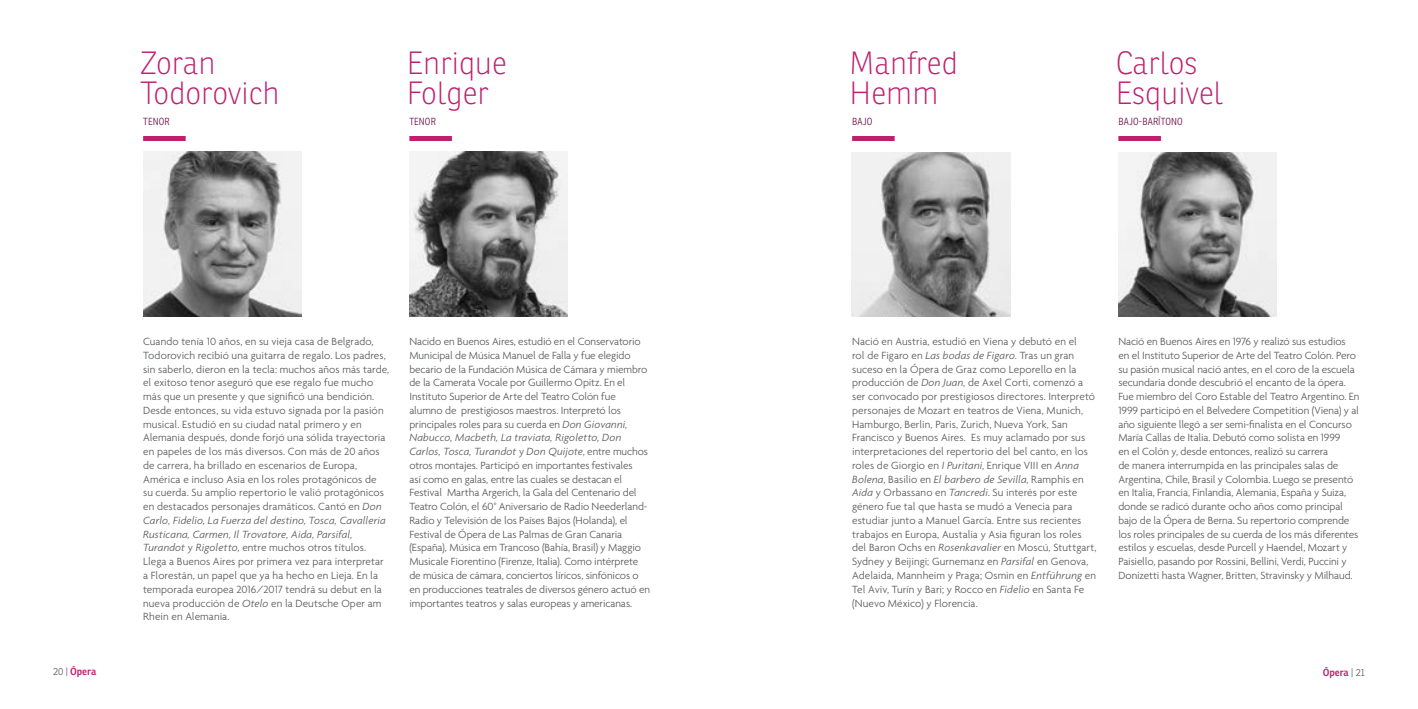
<style>
.page{position:relative;width:1418px;height:709px;background:#fff}
.page>*{position:absolute;margin:0;border:0;box-sizing:border-box;transform-origin:0 0}
.t1{font:100 31.25px/30px "Ronnia";color:#bf206e}
.t2{font:300 11.25px/13.8px "Agenda";letter-spacing:-.005em;color:#58595b}
.t3{font:300 10px "Ronnia Cond";letter-spacing:.015em;color:#6c0d45}
.t4{font:600 10px "Ronnia";color:#bf206e}
.s1{font-style:italic}
.s2{font-weight:300;color:#58595b}
</style>
<div class="page">
<div style="left:409px;top:136px;width:43px;height:5px;background:#bf206e"></div>
<div style="left:143px;top:136px;width:43px;height:5px;background:#bf206e"></div>
<img style="left:143px;top:152px;width:159px;height:165px">
<img style="left:409px;top:152px;width:159px;height:165px">
<img style="left:1118px;top:152px;width:158px;height:165px">
<img style="left:851px;top:152px;width:159px;height:165px">
<div style="left:1118px;top:136px;width:42px;height:5px;background:#bf206e"></div>
<div style="left:852px;top:136px;width:42px;height:5px;background:#bf206e"></div>
<h1 class="t1" style="left:141px;top:48px;width:140px">Zoran<br>Todorovich</h1>
<p class="t3" style="left:143px;top:115px;width:28px">TENOR</p>
<h1 class="t1" style="left:407px;top:48px;width:102px">Enrique<br>Folger</h1>
<p class="t3" style="left:409px;top:115px;width:28px">TENOR</p>
<p class="t2" style="left:143px;top:334px;width:248px">Cuando tenía 10 años, en su vieja casa de Belgrado, Todorovich recibió una guitarra de regalo. Los padres, sin saberlo, dieron en la tecla: muchos años más tarde, el exitoso tenor aseguró que ese regalo fue mucho más que un presente y que significó una bendición.<br>Desde entonces, su vida estuvo signada por la pasión musical. Estudió en su ciudad natal primero y en Alemania después, donde forjó una sólida trayectoria en papeles de los más diversos. Con más de 20 años de carrera, ha brillado en escenarios de Europa, América e incluso Asia en los roles protagónicos de<br>su cuerda. Su amplio repertorio le valió protagónicos en destacados personajes dramáticos. Cantó en <span class="s1">Don Carlo, Fidelio, La Fuerza del destino, Tosca, Cavalleria Rusticana, Carmen, Il Trovatore, Aida, Parsifal, Turandot</span> y <span class="s1">Rigoletto</span>, entre muchos otros títulos.<br>Llega a Buenos Aires por primera vez para interpretar a Florestán, un papel que ya ha hecho en Lieja. En la temporada europea 2016/2017 tendrá su debut en la nueva producción de <span class="s1">Otelo</span> en la Deutsche Oper am Rhein en Alemania.</p>
<p class="t2" style="left:409px;top:334px;width:242px">Nacido en Buenos Aires, estudió en el Conservatorio Municipal de Música Manuel de Falla y fue elegido becario de la Fundación Música de Cámara y miembro de la Camerata Vocale por Guillermo Opitz. En el Instituto Superior de Arte del Teatro Colón fue alumno de prestigiosos maestros. Interpretó los principales roles para su cuerda en <span class="s1">Don Giovanni, Nabucco, Macbeth, La traviata, Rigoletto, Don Carlos, Tosca, Turandot</span> y <span class="s1">Don Quijote</span>, entre muchos otros montajes. Participó en importantes festivales<br>así como en galas, entre las cuales se destacan el Festival Martha Argerich, la Gala del Centenario del Teatro Colón, el 60° Aniversario de Radio Neederland-Radio y Televisión de los Países Bajos (Holanda), el Festival de Ópera de Las Palmas de Gran Canaria (España), Música em Trancoso (Bahía, Brasil) y Maggio Musicale Fiorentino (Firenze, Italia). Como intérprete de música de cámara, conciertos líricos, sinfónicos o en producciones teatrales de diversos género actuó en importantes teatros y salas europeas y americanas.</p>
<h1 class="t1" style="left:849px;top:48px;width:110px">Manfred<br>Hemm</h1>
<p class="t3" style="left:852px;top:115px;width:22px">BAJO</p>
<h1 class="t1" style="left:1115px;top:48px;width:109px">Carlos<br>Esquivel</h1>
<p class="t3" style="left:1118px;top:115px;width:66px">BAJO-BARÍTONO</p>
<p class="t2" style="left:852px;top:334px;width:246px">Nació en Austria, estudió en Viena y debutó en el<br>rol de Figaro en <span class="s1">Las bodas de Figaro</span>. Tras un gran suceso en la Ópera de Graz como Leporello en la producción de <span class="s1">Don Juan</span>, de Axel Corti, comenzó a ser convocado por prestigiosos directores. Interpretó personajes de Mozart en teatros de Viena, Munich, Hamburgo, Berlin, Paris, Zurich, Nueva York, San Francisco y Buenos Aires. Es muy aclamado por sus interpretaciones del repertorio del bel canto, en los roles de Giorgio en <span class="s1">I Puritani</span>, Enrique VIII en <span class="s1">Anna Bolena</span>, Basilio en <span class="s1">El barbero de Sevilla</span>, Ramphis en <span class="s1">Aída</span> y Orbassano en <span class="s1">Tancredi</span>. Su interés por este género fue tal que hasta se mudó a Venecia para estudiar junto a Manuel García. Entre sus recientes trabajos en Europa, Austalia y Asia figuran los roles del Baron Ochs en <span class="s1">Rosenkavalier</span> en Moscú, Stuttgart, Sydney y Beijingi; Gurnemanz en <span class="s1">Parsifal</span> en Genova, Adelaida, Mannheim y Praga; Osmin en <span class="s1">Entführung</span> en Tel Aviv, Turín y Bari; y Rocco en <span class="s1">Fidelio</span> en Santa Fe (Nuevo México) y Florencia.</p>
<p class="t2" style="left:1118px;top:334px;width:243px">Nació en Buenos Aires en 1976 y realizó sus estudios en el Instituto Superior de Arte del Teatro Colón. Pero su pasión musical nació antes, en el coro de la escuela secundaria donde descubrió el encanto de la ópera.<br>Fue miembro del Coro Estable del Teatro Argentino. En 1999 participó en el Belvedere Competition (Viena) y al año siguiente llegó a ser semi-finalista en el Concurso María Callas de Italia. Debutó como solista en 1999<br>en el Colón y, desde entonces, realizó su carrera<br>de manera interrumpida en las principales salas de Argentina, Chile, Brasil y Colombia. Luego se presentó en Italia, Francia, Finlandia, Alemania, España y Suiza, donde se radicó durante ocho años como principal bajo de la Ópera de Berna. Su repertorio comprende los roles principales de su cuerda de los más diferentes estilos y escuelas, desde Purcell y Haendel, Mozart y Paisiello, pasando por Rossini, Bellini, Verdi, Puccini y Donizetti hasta Wagner, Britten, Stravinsky y Milhaud.</p>
<p class="t4" style="left:53px;top:665px;width:45px"><span class="s2">20 |</span> Ópera</p>
<p class="t4" style="left:1322px;top:666px;width:44px">Ópera <span class="s2">| 21</span></p>
</div>
